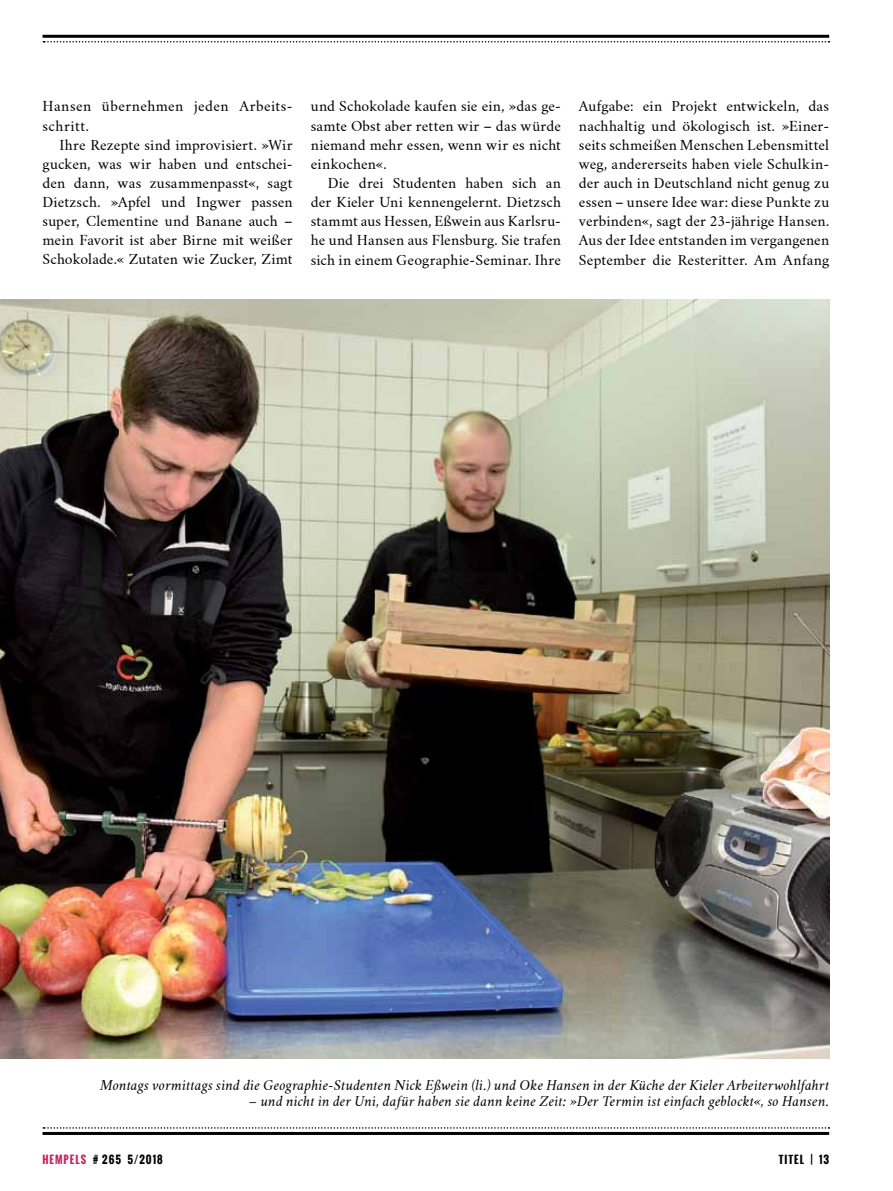
<style>
.page{position:relative;width:893px;height:1191px;background:#fff}
.page>*{position:absolute;margin:0;border:0;box-sizing:border-box;transform-origin:0 0}
.t1{font:13.5px/19.2px "Crimson Text";letter-spacing:.015em;color:#000;text-align:justify}
.t2{font:italic 13.5px "Crimson Text";letter-spacing:.015em;color:#000}
.t3{font:700 10.5px "Oswald";letter-spacing:.1em;color:#000}
.s1{color:#c82258}
</style>
<div class="page">
<hr style="left:43px;top:35px;width:786px;height:3px;background:#000">
<svg style="left:43px;top:41px;width:786px;height:2px"></svg>
<hr style="left:43px;top:1132px;width:786px;height:3px;background:#000">
<svg style="left:43px;top:1127px;width:786px;height:1px"></svg>
<img style="left:0;top:300px;width:829px;height:758px">
<p class="t1" style="left:43px;top:97px;width:252px">Hansen übernehmen jeden Arbeits&shy;schritt.</p>
<p class="t1" style="left:43px;top:135px;width:252px;text-indent:17px">Ihre Rezepte sind improvisiert. »Wir gucken, was wir haben und entschei&shy;den dann, was zusammenpasst«, sagt Dietzsch. »Apfel und Ingwer passen super, Clementine und Banane auch – mein Favorit ist aber Birne mit weißer Schokolade.« Zutaten wie Zucker, Zimt</p>
<p class="t1" style="left:311px;top:97px;width:252px">und Schokolade kaufen sie ein, »das ge&shy;samte Obst aber retten wir – das würde niemand mehr essen, wenn wir es nicht einkochen«.</p>
<p class="t1" style="left:311px;top:173px;width:252px;text-indent:17px">Die drei Studenten haben sich an der Kieler Uni kennengelernt. Dietzsch stammt aus Hessen, Eßwein aus Karlsru&shy;he und Hansen aus Flensburg. Sie trafen sich in einem Geographie-Seminar. Ihre</p>
<p class="t1" style="left:579px;top:97px;width:252px">Aufgabe: ein Projekt entwickeln, das nachhaltig und ökologisch ist. »Einer&shy;seits schmeißen Menschen Lebensmittel weg, andererseits haben viele Schulkin&shy;der auch in Deutschland nicht genug zu essen – unsere Idee war: diese Punkte zu verbinden«, sagt der 23-jährige Hansen.<br>Aus der Idee entstanden im vergangenen September die Resteritter. Am Anfang</p>
<p class="t2" style="left:100px;top:1077px;width:731px">Montags vormittags sind die Geographie-Studenten Nick Eßwein (li.) und Oke Hansen in der Küche der Kieler Arbeiterwohlfahrt</p>
<p class="t2" style="left:249px;top:1093px;width:582px">– und nicht in der Uni, dafür haben sie dann keine Zeit: »Der Termin ist einfach geblockt«, so Hansen.</p>
<p class="t3" style="left:43px;top:1151px;width:122px"><span class="s1">HEMPELS</span> # 265 5/2018</p>
<p class="t3" style="left:779px;top:1151px;width:52px">TITEL | 13</p>
</div>
